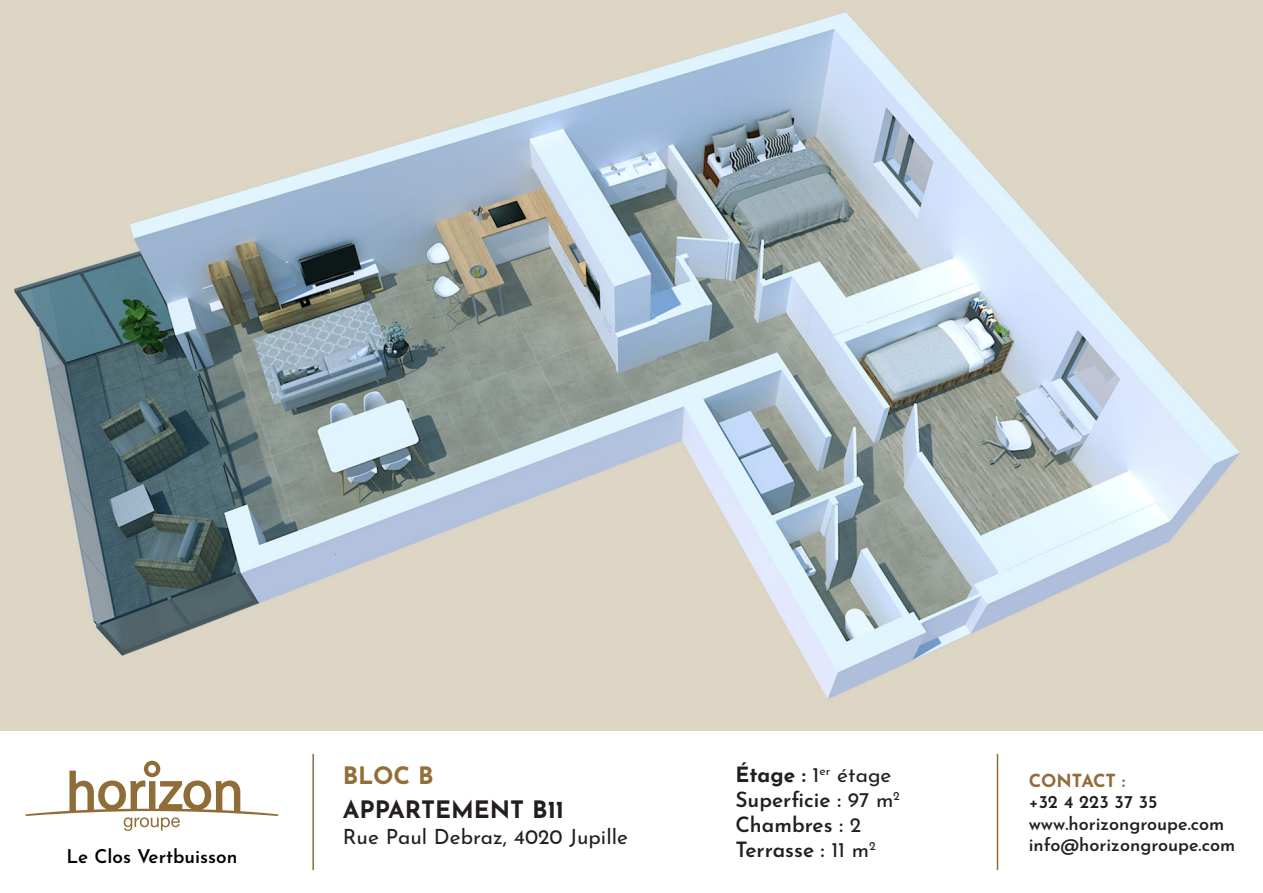
<style>
.page{position:relative;width:1263px;height:893px;background:#fff}
.page>*{position:absolute;margin:0;border:0;box-sizing:border-box;transform-origin:0 0}
.t1{font:700 24px "Josefin Sans";color:#231f20}
.t2{font:700 24px "Josefin Sans";color:#926e39}
.t3{font:600 21px "Josefin Sans";color:#231f20}
.t4{font:21px "Josefin Sans";color:#231f20}
.t5{font:700 21px "Josefin Sans";color:#231f20}
.t6{font:600 18.9px "Josefin Sans";color:#000001}
.t7{font:600 18px "Josefin Sans";color:#231f20}
.t8{font:700 18px "Josefin Sans";color:#906d38}
.s1{font-weight:400}
</style>
<div class="page">
<img style="left:0;top:0;width:1263px;height:731px">
<hr style="left:312px;top:754px;width:2px;height:116px;background:#906d38">
<hr style="left:997px;top:754px;width:1px;height:116px;background:#906d38">
<svg style="left:26px;top:761px;width:252px;height:70px"></svg>
<p class="t6" style="left:66px;top:840px;width:173px">Le Clos Vertbuisson</p>
<p class="t2" style="left:343px;top:754px;width:92px">BLOC B</p>
<p class="t1" style="left:343px;top:788px;width:223px">APPARTEMENT B11</p>
<p class="t4" style="left:343px;top:819px;width:287px">Rue Paul Debraz, 4020 Jupille</p>
<p class="t5" style="left:735px;top:755px;width:158px">Étage : <span class="s1">1</span><sup>er</sup> <span class="s1">étage</span></p>
<p class="t3" style="left:735px;top:781px;width:166px">Superficie : <span class="s1">97 m</span><sup>2</sup></p>
<p class="t3" style="left:735px;top:807px;width:127px">Chambres : <span class="s1">2</span></p>
<p class="t3" style="left:735px;top:832px;width:142px">Terrasse : <span class="s1">11 m</span><sup>2</sup></p>
<p class="t8" style="left:1029px;top:764px;width:98px">CONTACT :</p>
<p class="t7" style="left:1029px;top:786px;width:130px">+32 4 223 37 35</p>
<p class="t7" style="left:1029px;top:808px;width:197px">www.horizongroupe.com</p>
<p class="t7" style="left:1029px;top:830px;width:208px">info@horizongroupe.com</p>
</div>
